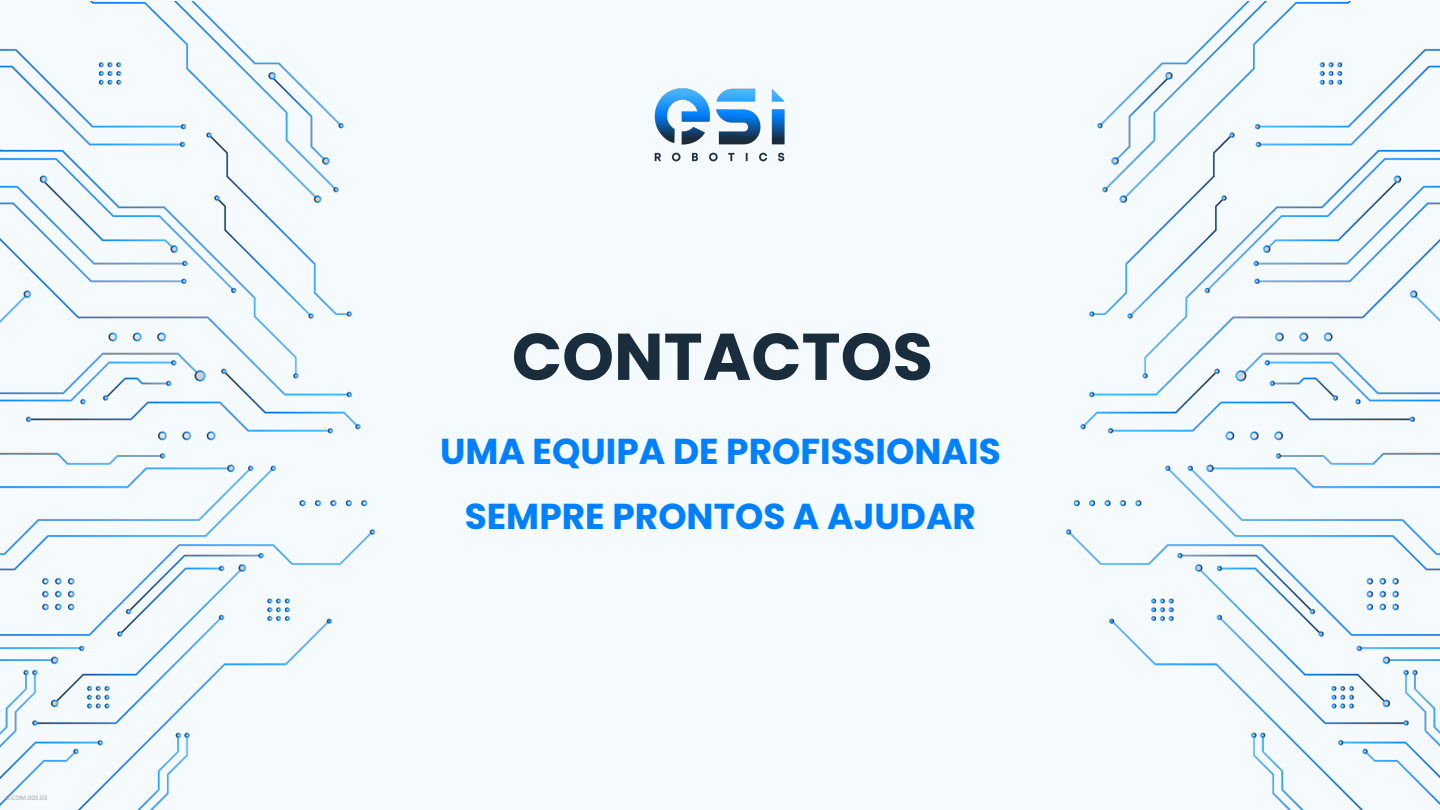
<style>
.page{position:relative;width:1440px;height:810px;background:#f5faff}
.page>*{position:absolute;margin:0;border:0;box-sizing:border-box;transform-origin:0 0}
.t1{font:700 66px "Poppins";color:#1a2d3c}
.t2{font:700 36px/64.8px "Poppins";color:#007fff;text-align:center}
.t3{font:7px "Calibri";letter-spacing:-.005em;color:#a6a6a6}
</style>
<div class="page">
<img style="left:0;top:1px;width:375px;height:809px">
<img style="left:654px;top:88px;width:131px;height:74px">
<img style="left:1066px;top:1px;width:374px;height:809px">
<p class="t3" style="left:6px;top:793px;width:43px">D.COM.003.03</p>
<h2 class="t1" style="left:512px;top:319px;width:423px">CONTACTOS</h2>
<h2 class="t2" style="left:440px;top:419px;width:562px">UMA EQUIPA DE PROFISSIONAIS<br>SEMPRE PRONTOS A AJUDAR</h2>
</div>
